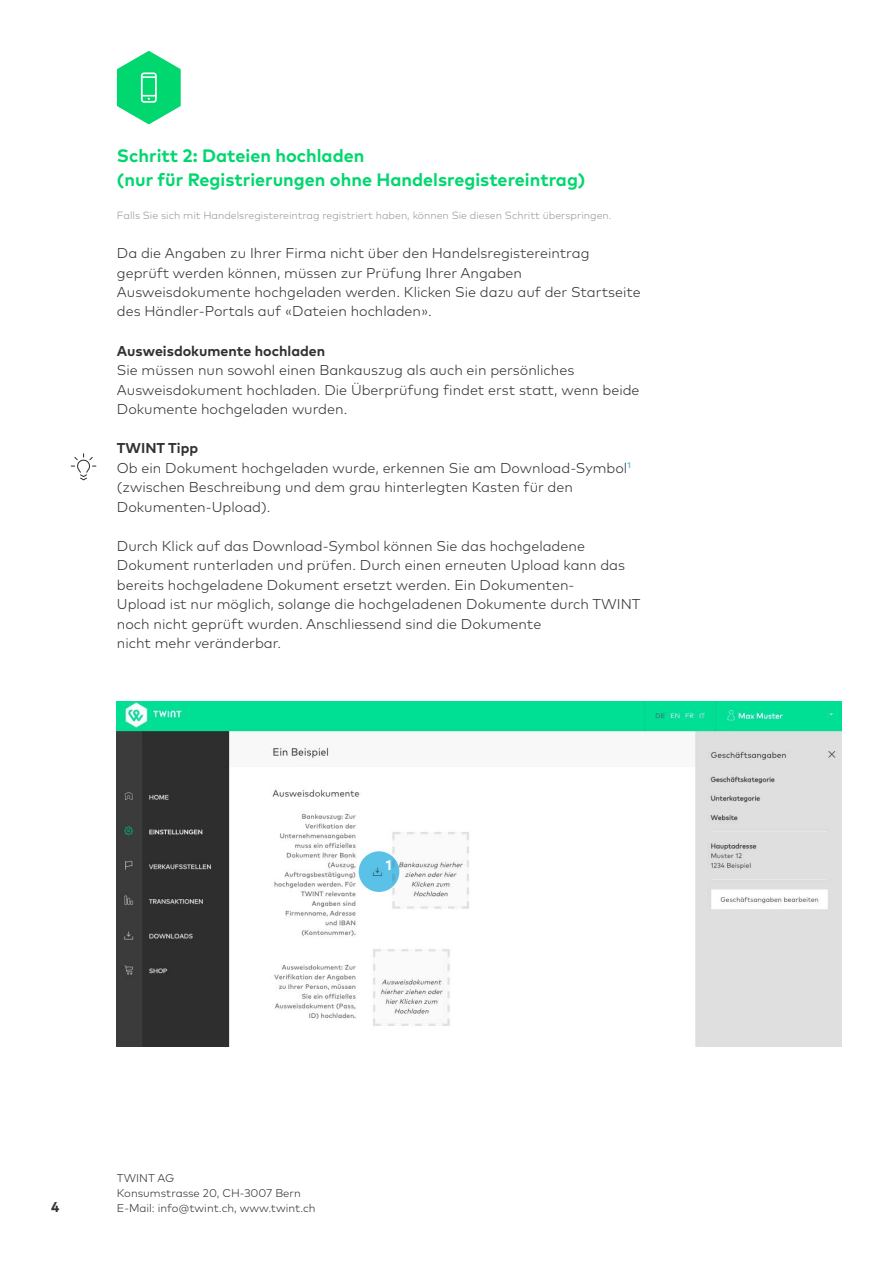
<style>
.page{position:relative;width:893px;height:1263px;background:#fff}
.page>*{position:absolute;margin:0;border:0;box-sizing:border-box;transform-origin:0 0}
.t1{font:700 18px/24px "Mark Pro";color:#00d76e}
.t2{font:300 14.25px/19.5px "Mark Pro";color:#313131}
.t3{font:700 14.25px "Mark Pro";color:#313131}
.t4{font:700 14.25px "Mark Pro";color:#fff}
.t5{font:300 11.25px/15px "Mark Pro";color:#313131}
.t6{font:300 10.5px "Mark Pro";color:#989898}
.s1{font-weight:700}
</style>
<div class="page">
<img style="left:117px;top:701px;width:725px;height:345px">
<div style="left:361px;top:853px;width:36px;height:37px;background:#5bc2e7;border-radius:50%"></div>
<div style="left:359px;top:851px;width:40px;height:41px;border:4px solid #5bc2e7;border-radius:50%"></div>
<svg style="left:117px;top:51px;width:64px;height:73px"></svg>
<svg style="left:71px;top:453px;width:25px;height:27px"></svg>
<p class="t1" style="left:117px;top:142px;width:470px">Schritt 2: Dateien hochladen<br>(nur für Registrierungen ohne Handelsregistereintrag)</p>
<p class="t6" style="left:117px;top:207px;width:496px">Falls Sie sich mit Handelsregistereintrag registriert haben, können Sie diesen Schritt überspringen.</p>
<p class="t2" style="left:117px;top:242px;width:525px">Da die Angaben zu Ihrer Firma nicht über den Handelsregistereintrag geprüft werden können, müssen zur Prüfung Ihrer Angaben Ausweisdokumente hochgeladen werden. Klicken Sie dazu auf der Startseite des Händler-Portals auf «Dateien hochladen».</p>
<p class="t3" style="left:117px;top:340px;width:210px">Ausweisdokumente hochladen</p>
<p class="t2" style="left:117px;top:359px;width:524px">Sie müssen nun sowohl einen Bankauszug als auch ein persönliches<br>Ausweisdokument hochladen. Die Überprüfung findet erst statt, wenn beide<br>Dokumente hochgeladen wurden.</p>
<p class="t2" style="left:117px;top:437px;width:515px"><span class="s1">TWINT Tipp<br></span>Ob ein Dokument hochgeladen wurde, erkennen Sie am Download-Symbol<sup>1 </sup>(zwischen Beschreibung und dem grau hinterlegten Kasten für den Dokumenten-Upload).</p>
<p class="t2" style="left:117px;top:535px;width:525px">Durch Klick auf das Download-Symbol können Sie das hochgeladene Dokument runterladen und prüfen. Durch einen erneuten Upload kann das bereits hochgeladene Dokument ersetzt werden. Ein Dokumenten-<br>Upload ist nur möglich, solange die hochgeladenen Dokumente durch TWINT noch nicht geprüft wurden. Anschliessend sind die Dokumente<br>nicht mehr veränderbar.</p>
<p class="t4" style="left:386px;top:854px;width:7px">1</p>
<p class="t5" style="left:117px;top:1169px;width:186px">TWINT AG<br>Konsumstrasse 20, CH-3007 Bern</p>
<p class="t3" style="left:51px;top:1196px;width:10px">4</p>
<p class="t5" style="left:117px;top:1199px;width:200px">E-Mail: info@twint.ch, www.twint.ch</p>
</div>
